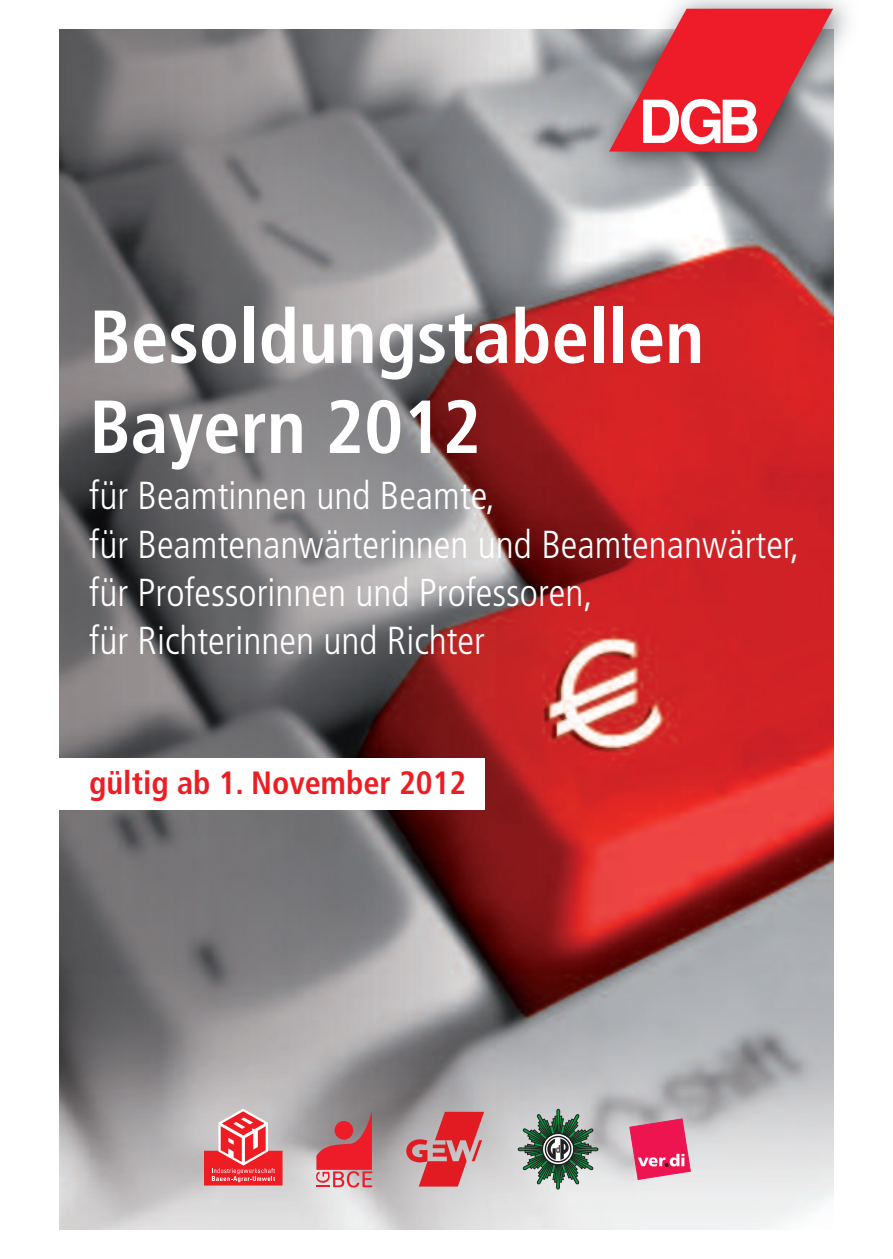
<style>
.page{position:relative;width:893px;height:1259px;background:#fff}
.page>*{position:absolute;margin:0;border:0;box-sizing:border-box;transform-origin:0 0}
.t1{font:700 condensed 75px/90px "Frutiger";color:#fff}
.t2{font:300 condensed 39px/48px "Frutiger";color:#fff}
.t3{font:700 condensed 32.4px "Frutiger";color:#ee1d23}
</style>
<div class="page">
<img style="left:60px;top:30px;width:773px;height:1199px">
<img style="left:584px;top:0;width:263px;height:185px">
<svg style="left:609px;top:9px;width:224px;height:142px;background:#d56068"></svg>
<div style="left:205px;top:1151px;width:77px;height:34px;background:#ee1d23"></div>
<svg style="left:212px;top:1109px;width:63px;height:73px"></svg>
<svg style="left:316px;top:1110px;width:56px;height:77px;background:#c95d64"></svg>
<svg style="left:518px;top:1089px;width:80px;height:122px;background:#9fada5"></svg>
<div style="left:545px;top:1135px;width:26px;height:27px;border:1px solid #231f20;border-radius:50%"></div>
<svg style="left:406px;top:1111px;width:78px;height:75px;background:#cf6f73"></svg>
<svg style="left:630px;top:1118px;width:60px;height:61px;background:#e74a76"></svg>
<div style="left:57px;top:758px;width:428px;height:51px;background:#fff"></div>
<h1 class="t1" style="left:89px;top:298px;width:616px">Besoldungstabellen<br>Bayern 2012</h1>
<p class="t2" style="left:89px;top:475px;width:712px">für Beamtinnen und Beamte,<br>für Beamtenanwärterinnen und Beamtenanwärter, für Professorinnen und Professoren,<br>für Richterinnen und Richter</p>
<p class="t3" style="left:89px;top:769px;width:378px">gültig ab 1. November 2012</p>
</div>
